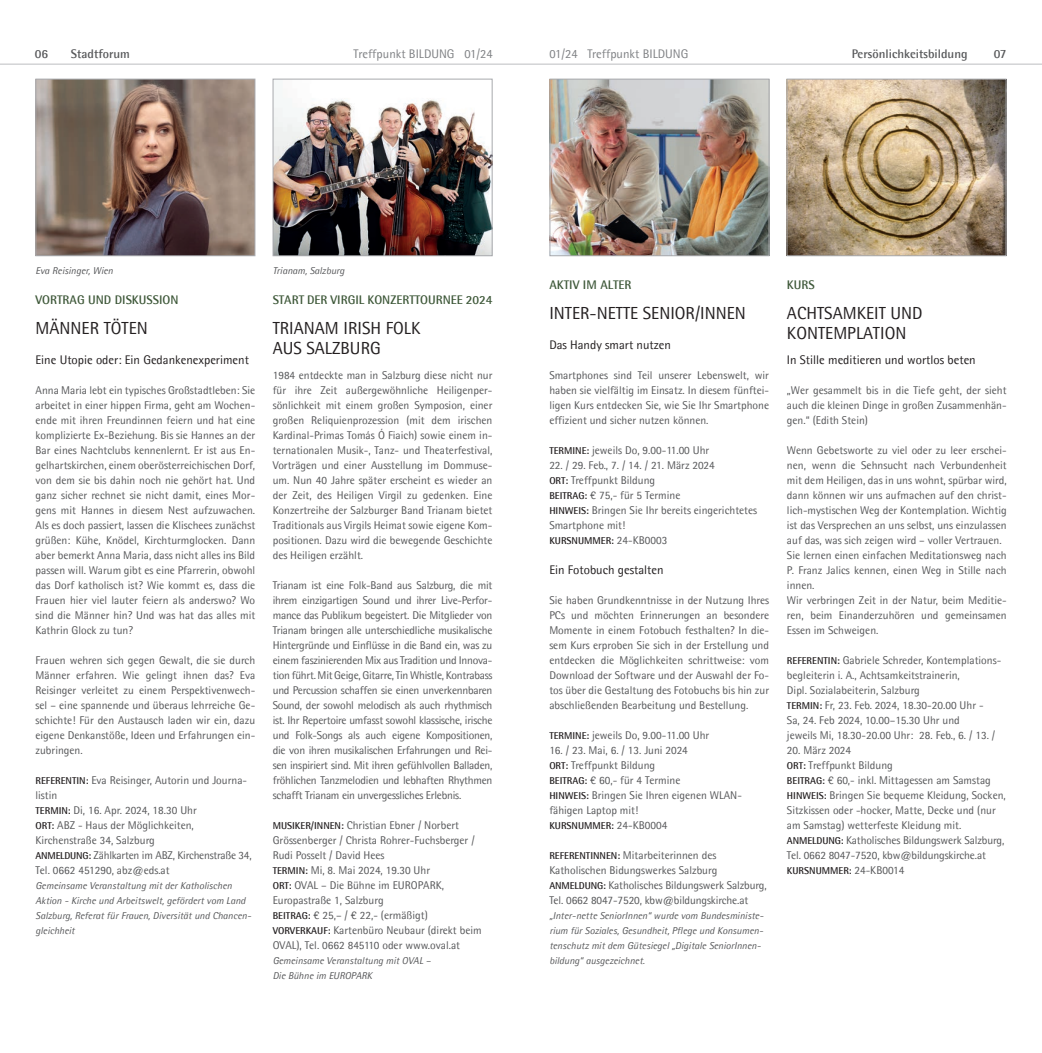
<style>
.page{position:relative;width:1042px;height:1053px;background:#fff}
.page>*{position:absolute;margin:0;border:0;box-sizing:border-box;transform-origin:0 0}
.t1{font:17.5px/20px "Agfa Rotis Semisans";color:#231f20}
.t2{font:12.5px "Agfa Rotis Semisans";color:#231f20}
.t3{font:700 12.5px "Agfa Rotis Semisans";color:#3e5839}
.t4{font:12.5px "Agfa Rotis Semisans";color:#808285}
.t5{font:700 12.5px "Agfa Rotis Semisans";color:#57585a}
.t6{font:11.25px/15px "Agfa Rotis Semisans";color:#57585a}
.t7{font:italic 10px/15px "Agfa Rotis Semisans";color:#57585a}
.t8{font:700 10px "Agfa Rotis Semisans";color:#231f20}
.s1{font-weight:700;font-size:10px;color:#231f20}
.s2{font-weight:400;font-size:11.25px;color:#57585a}
</style>
<div class="page">
<hr style="left:0;top:64px;width:521px;height:1px;background:#bcbdc0">
<hr style="left:521px;top:64px;width:521px;height:1px;background:#bcbdc0">
<img style="left:788px;top:81px;width:216px;height:173px">
<div style="left:786px;top:79px;width:220px;height:177px;border:1px solid #a8a9ad"></div>
<img style="left:551px;top:81px;width:216px;height:173px">
<div style="left:549px;top:79px;width:220px;height:177px;border:1px solid #a8a9ad"></div>
<img style="left:38px;top:81px;width:215px;height:173px">
<div style="left:36px;top:79px;width:219px;height:177px;border:1px solid #a8a9ad"></div>
<img style="left:275px;top:99px;width:215px;height:155px">
<div style="left:273px;top:79px;width:219px;height:177px;border:1px solid #a8a9ad"></div>
<p class="t5" style="left:35px;top:46px;width:15px">06</p>
<p class="t4" style="left:354px;top:46px;width:141px">Treffpunkt BILDUNG 01/24</p>
<p class="t4" style="left:549px;top:46px;width:141px">01/24 Treffpunkt BILDUNG</p>
<p class="t5" style="left:852px;top:46px;width:117px">Persönlichkeitsbildung</p>
<p class="t5" style="left:994px;top:46px;width:14px">07</p>
<p class="t5" style="left:71px;top:46px;width:61px">Stadtforum</p>
<p class="t7" style="left:36px;top:263px;width:79px">Eva Reisinger, Wien</p>
<p class="t3" style="left:36px;top:292px;width:144px">VORTRAG UND DISKUSSION</p>
<h1 class="t1" style="left:36px;top:318px;width:114px">MÄNNER TÖTEN</h1>
<p class="t2" style="left:36px;top:352px;width:215px">Eine Utopie oder: Ein Gedankenexperiment</p>
<p class="t6" style="left:36px;top:382px;width:221px;text-align:justify">Anna Maria lebt ein typisches Großstadtleben: Sie arbeitet in einer hippen Firma, geht am Wochen&shy;ende mit ihren Freundinnen feiern und hat eine komplizierte Ex-Beziehung. Bis sie Hannes an der Bar eines Nachtclubs kennenlernt. Er ist aus En&shy;gelhartskirchen, einem oberösterreichischen Dorf, von dem sie bis dahin noch nie gehört hat. Und ganz sicher rechnet sie nicht damit, eines Mor&shy;gens mit Hannes in diesem Nest aufzuwachen.<br>Als es doch passiert, lassen die Klischees zunächst grüßen: Kühe, Knödel, Kirchturmglocken. Dann aber bemerkt Anna Maria, dass nicht alles ins Bild passen will. Warum gibt es eine Pfarrerin, obwohl das Dorf katholisch ist? Wie kommt es, dass die Frauen hier viel lauter feiern als anderswo? Wo sind die Männer hin? Und was hat das alles mit Kathrin Glock zu tun?</p>
<p class="t6" style="left:36px;top:652px;width:221px;text-align:justify">Frauen wehren sich gegen Gewalt, die sie durch Männer erfahren. Wie gelingt ihnen das? Eva Reisinger verleitet zu einem Perspektivenwech&shy;sel – eine spannende und überaus lehrreiche Ge&shy;schichte! Für den Austausch laden wir ein, dazu eigene Denkanstöße, Ideen und Erfahrungen ein&shy;zubringen.</p>
<p class="t6" style="left:36px;top:772px;width:218px"><span class="s1">REFERENTIN:</span> Eva Reisinger, Autorin und Journa&shy;listin<br><span class="s1">TERMIN:</span> Di, 16. Apr. 2024, 18.30 Uhr<br><span class="s1">ORT:</span> ABZ - Haus der Möglichkeiten, Kirchenstraße 34, Salzburg<br><span class="s1">ANMELDUNG:</span> Zählkarten im ABZ, Kirchenstraße 34, Tel. 0662 451290, abz@eds.at</p>
<p class="t7" style="left:36px;top:878px;width:217px">Gemeinsame Veranstaltung mit der Katholischen Aktion - Kirche und Arbeitswelt, gefördert vom Land Salzburg, Referat für Frauen, Diversität und Chancen&shy;gleichheit</p>
<p class="t7" style="left:273px;top:263px;width:73px">Trianam, Salzburg</p>
<p class="t3" style="left:273px;top:292px;width:221px">START DER VIRGIL KONZERTTOURNEE 2024</p>
<h1 class="t1" style="left:273px;top:318px;width:149px">TRIANAM IRISH FOLK<br>AUS SALZBURG</h1>
<p class="t6" style="left:273px;top:367px;width:221px;text-align:justify">1984 entdeckte man in Salzburg diese nicht nur für ihre Zeit außergewöhnliche Heiligenper&shy;sönlichkeit mit einem großen Symposion, einer großen Reliquienprozession (mit dem irischen Kardinal-Primas Tomás Ó Fiaich) sowie einem in&shy;ternationalen Musik-, Tanz- und Theaterfestival, Vorträgen und einer Ausstellung im Dommuse&shy;um. Nun 40 Jahre später erscheint es wieder an der Zeit, des Heiligen Virgil zu gedenken. Eine Konzertreihe der Salzburger Band Trianam bietet Traditionals aus Virgils Heimat sowie eigene Kom&shy;positionen. Dazu wird die bewegende Geschichte des Heiligen erzählt.</p>
<p class="t6" style="left:273px;top:577px;width:221px;text-align:justify">Trianam ist eine Folk-Band aus Salzburg, die mit ihrem einzigartigen Sound und ihrer Live-Perfor&shy;mance das Publikum begeistert. Die Mitglieder von Trianam bringen alle unterschiedliche musikalische Hintergründe und Einflüsse in die Band ein, was zu einem faszinierenden Mix aus Tradition und Innova&shy;tion führt. Mit Geige, Gitarre, Tin Whistle, Kontrabass und Percussion schaffen sie einen unverkennbaren Sound, der sowohl melodisch als auch rhythmisch ist. Ihr Repertoire umfasst sowohl klassische, irische und Folk-Songs als auch eigene Kompositionen, die von ihren musikalischen Erfahrungen und Rei&shy;sen inspiriert sind. Mit ihren gefühlvollen Balladen, fröhlichen Tanzmelodien und lebhaften Rhythmen schafft Trianam ein unvergessliches Erlebnis.</p>
<p class="t6" style="left:273px;top:817px;width:210px"><span class="s1">MUSIKER/INNEN:</span> Christian Ebner / Norbert Grössenberger / Christa Rohrer-Fuchsberger / Rudi Posselt / David Hees<br><span class="s1">TERMIN:</span> Mi, 8. Mai 2024, 19.30 Uhr<br><span class="s1">ORT:</span> OVAL – Die Bühne im EUROPARK, Europastraße 1, Salzburg<br><span class="s1">BEITRAG:</span> € 25,– / € 22,- (ermäßigt)<br><span class="s1">VORVERKAUF:</span> Kartenbüro Neubaur (direkt beim OVAL), Tel. 0662 845110 oder www.oval.at</p>
<p class="t7" style="left:273px;top:953px;width:159px">Gemeinsame Veranstaltung mit OVAL –<br>Die Bühne im EUROPARK</p>
<p class="t3" style="left:549px;top:277px;width:84px">AKTIV IM ALTER</p>
<h1 class="t1" style="left:549px;top:303px;width:198px">INTER-NETTE SENIOR/INNEN</h1>
<p class="t2" style="left:549px;top:337px;width:123px">Das Handy smart nutzen</p>
<p class="t6" style="left:549px;top:367px;width:221px;text-align:justify">Smartphones sind Teil unserer Lebenswelt, wir haben sie vielfältig im Einsatz. In diesem fünftei&shy;ligen Kurs entdecken Sie, wie Sie Ihr Smartphone effizient und sicher nutzen können.</p>
<p class="t6" style="left:549px;top:442px;width:161px"><span class="s1">TERMINE:</span> jeweils Do, 9.00-11.00 Uhr</p>
<p class="t6" style="left:549px;top:457px;width:209px">22. / 29. Feb., 7. / 14. / 21. März 2024<br><span class="s1">ORT:</span> Treffpunkt Bildung<br><span class="s1">BEITRAG:</span> € 75,- für 5 Termine<br><span class="s1">HINWEIS:</span> Bringen Sie Ihr bereits eingerichtetes<br>Smartphone mit!</p>
<p class="t8" style="left:549px;top:534px;width:119px">KURSNUMMER: <span class="s2">24-KB0003</span></p>
<p class="t2" style="left:549px;top:562px;width:116px">Ein Fotobuch gestalten</p>
<p class="t6" style="left:549px;top:592px;width:221px;text-align:justify">Sie haben Grundkenntnisse in der Nutzung Ihres PCs und möchten Erinnerungen an besondere Momente in einem Fotobuch festhalten? In die&shy;sem Kurs erproben Sie sich in der Erstellung und entdecken die Möglichkeiten schrittweise: vom Download der Software und der Auswahl der Fo&shy;tos über die Gestaltung des Fotobuchs bis hin zur abschließenden Bearbeitung und Bestellung.</p>
<p class="t6" style="left:549px;top:727px;width:161px"><span class="s1">TERMINE:</span> jeweils Do, 9.00-11.00 Uhr</p>
<p class="t6" style="left:549px;top:742px;width:194px">16. / 23. Mai, 6. / 13. Juni 2024<br><span class="s1">ORT:</span> Treffpunkt Bildung<br><span class="s1">BEITRAG:</span> € 60,- für 4 Termine<br><span class="s1">HINWEIS:</span> Bringen Sie Ihren eigenen WLAN&shy;fähigen Laptop mit!</p>
<p class="t8" style="left:549px;top:819px;width:119px">KURSNUMMER: <span class="s2">24-KB0004</span></p>
<p class="t6" style="left:549px;top:847px;width:219px"><span class="s1">REFERENTINNEN:</span> Mitarbeiterinnen des Katholischen Bidungswerkes Salzburg <span class="s1">ANMELDUNG:</span> Katholisches Bildungswerk Salzburg, Tel. 0662 8047-7520, kbw@bildungskirche.at</p>
<p class="t7" style="left:549px;top:908px;width:216px">„Inter-nette SeniorInnen“ wurde vom Bundesministe&shy;rium für Soziales, Gesundheit, Pflege und Konsumen&shy;tenschutz mit dem Gütesiegel „Digitale SeniorInnen&shy;bildung“ ausgezeichnet.</p>
<p class="t3" style="left:787px;top:277px;width:29px">KURS</p>
<h1 class="t1" style="left:787px;top:303px;width:137px">ACHTSAMKEIT UND<br>KONTEMPLATION</h1>
<p class="t2" style="left:787px;top:352px;width:190px">In Stille meditieren und wortlos beten</p>
<p class="t6" style="left:787px;top:382px;width:221px;text-align:justify">„Wer gesammelt bis in die Tiefe geht, der sieht auch die kleinen Dinge in großen Zusammenhän&shy;gen.“ (Edith Stein)</p>
<p class="t6" style="left:787px;top:442px;width:221px">Wenn Gebetsworte zu viel oder zu leer erschei&shy;nen, wenn die Sehnsucht nach Verbundenheit mit dem Heiligen, das in uns wohnt, spürbar wird, dann können wir uns aufmachen auf den christ&shy;lich-mystischen Weg der Kontemplation. Wichtig ist das Versprechen an uns selbst, uns einzulassen auf das, was sich zeigen wird – voller Vertrauen.<br>Sie lernen einen einfachen Meditationsweg nach P. Franz Jalics kennen, einen Weg in Stille nach innen.<br>Wir verbringen Zeit in der Natur, beim Meditie&shy;ren, beim Einanderzuhören und gemeinsamen Essen im Schweigen.</p>
<p class="t6" style="left:787px;top:652px;width:216px"><span class="s1">REFERENTIN:</span> Gabriele Schreder, Kontemplations&shy;begleiterin i. A., Achtsamkeitstrainerin,<br>Dipl. Sozialabeiterin, Salzburg<br><span class="s1">TERMIN:</span> Fr, 23. Feb. 2024, 18.30-20.00 Uhr -<br>Sa, 24. Feb 2024, 10.00–15.30 Uhr und<br>jeweils Mi, 18.30-20.00 Uhr: 28. Feb., 6. / 13. /</p>
<p class="t6" style="left:787px;top:742px;width:220px">20. März 2024<br><span class="s1">ORT:</span> Treffpunkt Bildung<br><span class="s1">BEITRAG:</span> € 60,- inkl. Mittagessen am Samstag <span class="s1">HINWEIS:</span> Bringen Sie bequeme Kleidung, Socken, Sitzkissen oder -hocker, Matte, Decke und (nur am Samstag) wetterfeste Kleidung mit.<br><span class="s1">ANMELDUNG:</span> Katholisches Bildungswerk Salzburg, Tel. 0662 8047-7520, kbw@bildungskirche.at</p>
<p class="t8" style="left:787px;top:864px;width:119px">KURSNUMMER: <span class="s2">24-KB0014</span></p>
</div>
